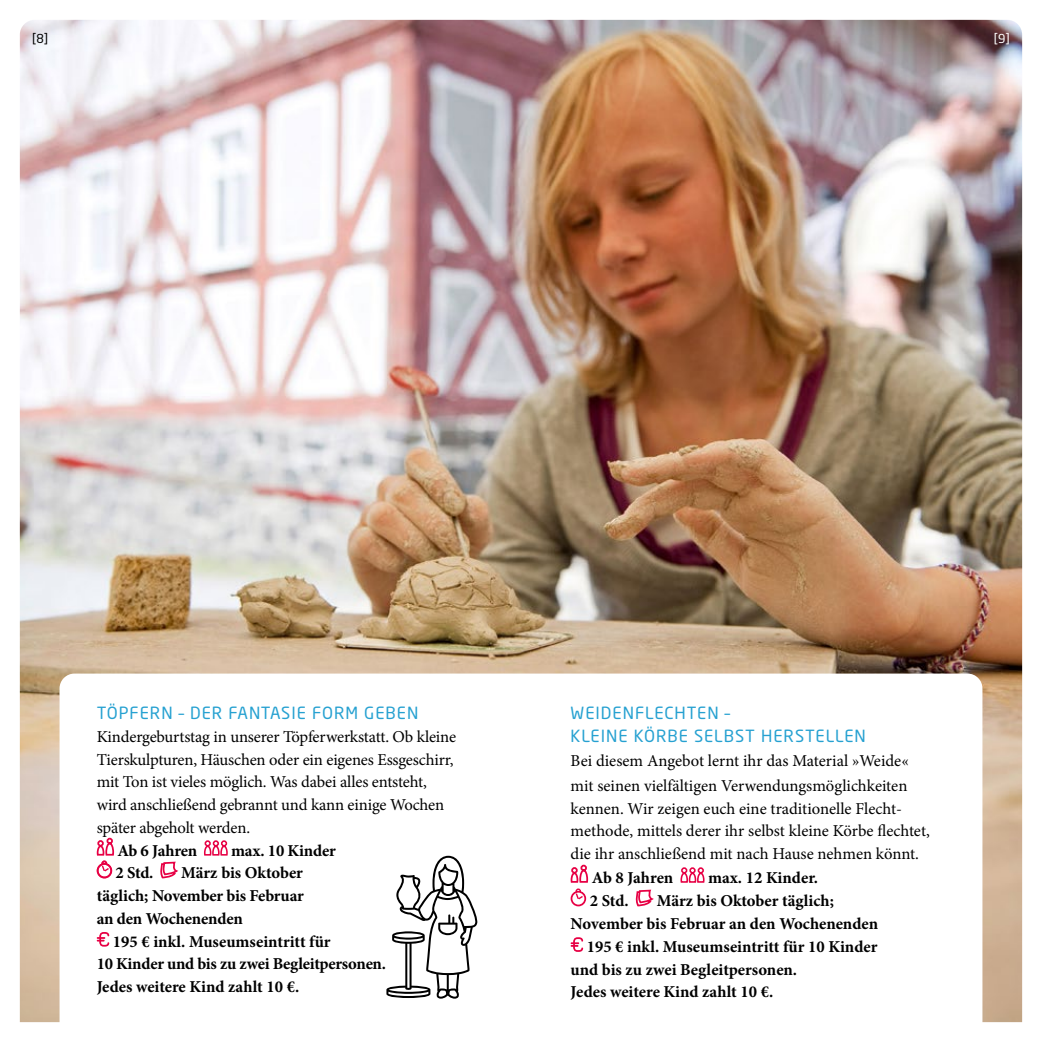
<style>
.page{position:relative;width:1042px;height:1042px;background:#fff}
.page>*{position:absolute;margin:0;border:0;box-sizing:border-box;transform-origin:0 0}
.t1{font:16.62px/22.8px "Minion Pro";letter-spacing:-.01em;color:#000}
.t2{font:700 16.62px/22.8px "Minion Pro";letter-spacing:-.005em;color:#000;text-align:justify}
.Angebot{font:16.62px/22.8px "Neo Sans Pro Cyr";letter-spacing:.06em;color:#26a1d1}
.t3{font:12.25px "Neo Sans Pro Cyr";color:#000}
.t4{font:12.25px "Neo Sans Pro Cyr";color:#fff}
</style>
<div class="page">
<img style="left:20px;top:20px;width:1002px;height:1002px">
<svg style="left:60px;top:673px;width:461px;height:349px"></svg>
<svg style="left:521px;top:673px;width:461px;height:349px"></svg>
<svg style="left:203px;top:839px;width:26px;height:17px"></svg>
<div style="left:97px;top:863px;width:15px;height:15px;background:#fff;border:2px solid #e70044;border-radius:50%"></div>
<div style="left:97px;top:863px;width:15px;height:15px;border:2px solid #e70044;border-radius:50%"></div>
<svg style="left:96px;top:837px;width:19px;height:36px"></svg>
<svg style="left:160px;top:861px;width:20px;height:18px"></svg>
<svg style="left:97px;top:932px;width:12px;height:14px"></svg>
<svg style="left:680px;top:866px;width:25px;height:18px"></svg>
<svg style="left:571px;top:892px;width:14px;height:13px"></svg>
<div style="left:570px;top:891px;width:16px;height:15px;border:2px solid #e70044;border-radius:50%"></div>
<svg style="left:570px;top:864px;width:19px;height:37px"></svg>
<svg style="left:635px;top:889px;width:20px;height:18px"></svg>
<svg style="left:570px;top:937px;width:13px;height:15px"></svg>
<svg style="left:386px;top:856px;width:91px;height:142px"></svg>
<p class="t3" style="left:32px;top:30px;width:17px">[8]</p>
<p class="t4" style="left:994px;top:30px;width:17px">[9]</p>
<p class="Angebot" style="left:97px;top:701px;width:323px">TÖPFERN – DER FANTASIE FORM GEBEN</p>
<p class="t1" style="left:97px;top:725px;width:361px">Kindergeburtstag in unserer Töpferwerkstatt. Ob kleine Tierskulpturen, Häuschen oder ein eigenes Essgeschirr, mit Ton ist vieles möglich. Was dabei alles entsteht, wird anschließend gebrannt und kann einige Wochen später abgeholt werden.</p>
<p class="t2" style="left:117px;top:839px;width:81px">Ab 6 Jahren</p>
<p class="t2" style="left:231px;top:839px;width:106px">max. 10 Kinder</p>
<p class="t2" style="left:115px;top:861px;width:40px">2 Std.</p>
<p class="t2" style="left:97px;top:861px;width:209px;text-indent:85px">März bis Oktober täglich; November bis Februar an den Wochenenden</p>
<p class="t2" style="left:97px;top:930px;width:291px;text-align:left;text-indent:16px">195 € inkl. Museumseintritt für<br>10 Kinder und bis zu zwei Begleitpersonen.<br>Jedes weitere Kind zahlt 10 €.</p>
<p class="Angebot" style="left:570px;top:701px;width:297px">WEIDENFLECHTEN –<br>KLEINE KÖRBE SELBST HERSTELLEN</p>
<p class="t1" style="left:570px;top:749px;width:340px;line-height:24.5px">Bei diesem Angebot lernt ihr das Material »Weide« mit seinen vielfältigen Verwendungsmöglichkeiten</p>
<p class="t1" style="left:570px;top:797px;width:361px">kennen. Wir zeigen euch eine traditionelle Flecht&shy;methode, mittels derer ihr selbst kleine Körbe flechtet, die ihr anschließend mit nach Hause nehmen könnt.</p>
<p class="t2" style="left:592px;top:866px;width:83px">Ab 8 Jahren</p>
<p class="t2" style="left:708px;top:866px;width:112px">max. 12 Kinder.</p>
<p class="t2" style="left:590px;top:889px;width:40px">2 Std.</p>
<p class="t2" style="left:657px;top:889px;width:179px">März bis Oktober täglich;</p>
<p class="t2" style="left:570px;top:912px;width:309px">November bis Februar an den Wochenenden</p>
<p class="t2" style="left:587px;top:935px;width:292px">195 € inkl. Museumseintritt für 10 Kinder</p>
<p class="t2" style="left:570px;top:958px;width:228px">und bis zu zwei Begleitpersonen.</p>
<p class="t2" style="left:570px;top:980px;width:204px">Jedes weitere Kind zahlt 10 €.</p>
</div>
